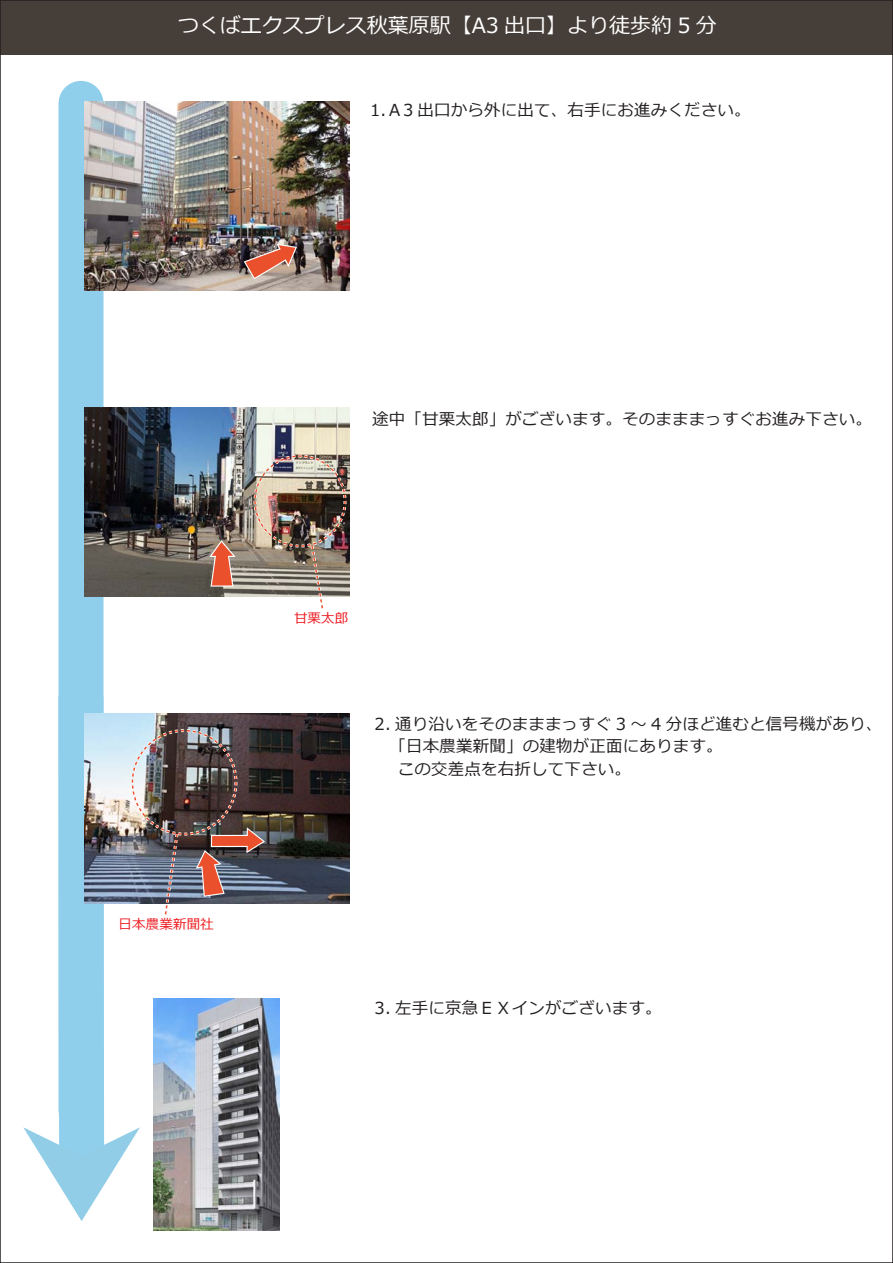
<style>
.page{position:relative;width:893px;height:1263px;background:#fff}
.page>*{position:absolute;margin:0;border:0;box-sizing:border-box;transform-origin:0 0}
.t1{font:21px "Meiryo";color:#fff}
.t2{font:16.5px "Meiryo";letter-spacing:.01em;color:#231f20}
.t3{font:13.5px "Meiryo";letter-spacing:.01em;color:#ee1d23}
</style>
<div class="page">
<div style="left:58px;top:103px;width:46px;height:1007px;background:#90cfeb"></div>
<svg style="left:58px;top:654px;width:69px;height:473px"></svg>
<svg style="left:23px;top:1127px;width:117px;height:94px"></svg>
<div style="left:0;top:0;width:893px;height:55px;background:#463e38"></div>
<img style="left:154px;top:998px;width:126px;height:233px">
<img style="left:84px;top:101px;width:265px;height:189px">
<img style="left:84px;top:407px;width:265px;height:190px">
<img style="left:84px;top:713px;width:265px;height:190px">
<svg style="left:208px;top:538px;width:30px;height:50px"></svg>
<div style="left:212px;top:836px;width:43px;height:10px;background:#eb502d"></div>
<svg style="left:244px;top:825px;width:23px;height:29px"></svg>
<svg style="left:242px;top:242px;width:57px;height:39px;background:#a97162"></svg>
<div style="left:254px;top:455px;width:92px;height:92px;border:2px dashed #eb502d;border-radius:50%"></div>
<svg style="left:309px;top:543px;width:17px;height:66px"></svg>
<svg style="left:195px;top:848px;width:31px;height:50px;background:#9e6863"></svg>
<div style="left:132px;top:730px;width:105px;height:105px;border:2px dashed #eb502d;border-radius:50%"></div>
<svg style="left:162px;top:831px;width:18px;height:84px;background:#817f8b"></svg>
<p class="t1" style="left:178px;top:11px;width:541px">つくばエクスプレス秋葉原駅【A3 出口】より徒歩約 5 分</p>
<p class="t2" style="left:370px;top:99px;width:382px">1.Ａ3 出口から外に出て、右手にお進みください。</p>
<p class="t3" style="left:118px;top:914px;width:97px">日本農業新聞社</p>
<p class="t2" style="left:372px;top:407px;width:501px">途中「甘栗太郎」がございます。そのまままっすぐお進み下さい。</p>
<p class="t3" style="left:294px;top:608px;width:56px">甘栗太郎</p>
<p class="t2" style="left:375px;top:712px;width:509px">2. 通り沿いをそのまままっすぐ 3 ～ 4 分ほど進むと信号機があり、</p>
<p class="t2" style="left:389px;top:735px;width:335px">「日本農業新聞」の建物が正面にあります。</p>
<p class="t2" style="left:398px;top:757px;width:235px">この交差点を右折して下さい。</p>
<p class="t2" style="left:375px;top:997px;width:288px">3. 左手に京急ＥＸインがございます。</p>
</div>
